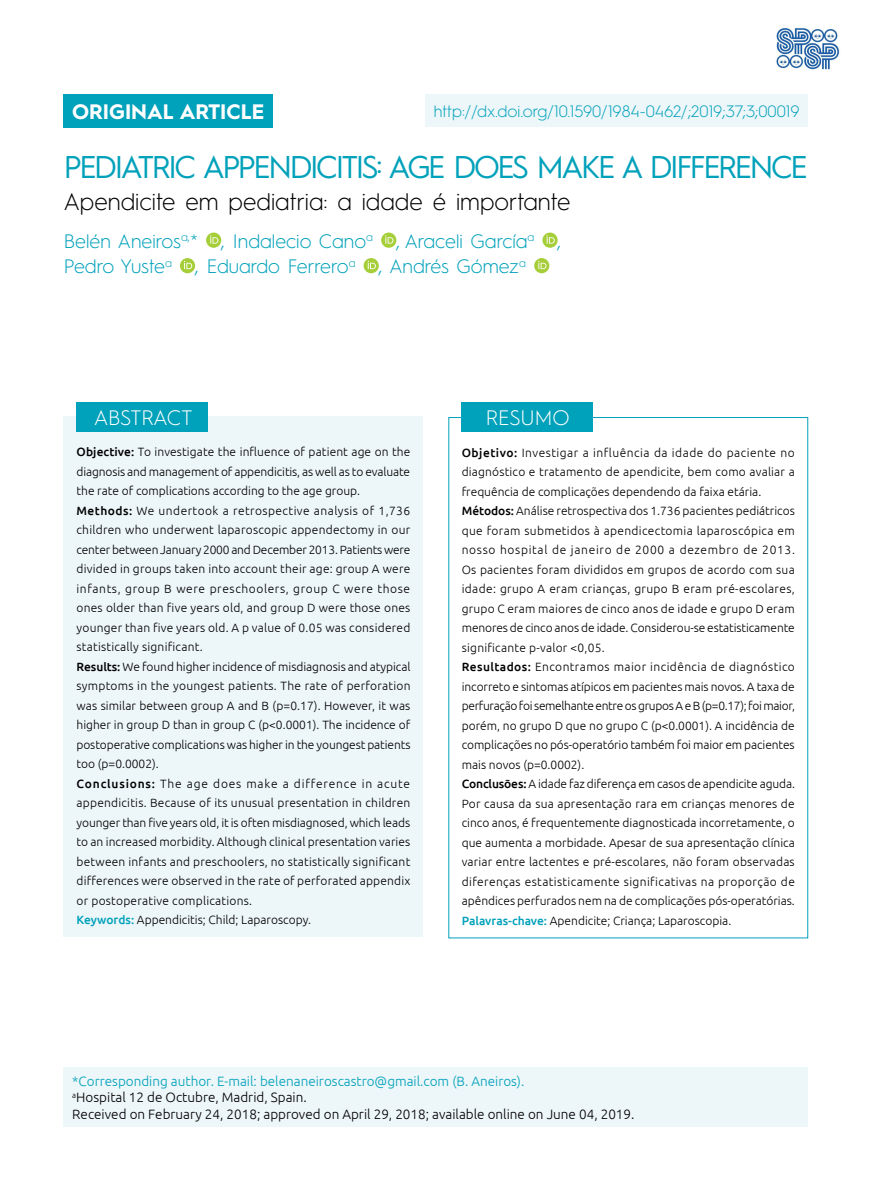
<style>
.page{position:relative;width:893px;height:1191px;background:#fff}
.page>*{position:absolute;margin:0;border:0;box-sizing:border-box;transform-origin:0 0}
.t1{font:31.5px "Hurme Geometric Sans 1";letter-spacing:-.075em;color:#00a1ba}
.t2{font:300 24px "Hurme Geometric Sans 1";color:#000}
.t3{font:700 21px "Hurme Geometric Sans 1";color:#fff}
.t4{font:300 21px "Hurme Geometric Sans 1";letter-spacing:-.005em;color:#fff}
.t5{font:300 19.5px/25.5px "Hurme Geometric Sans 1";color:#00a1ba}
.t6{font:300 16.5px "Hurme Geometric Sans 1";color:#00a1ba}
.t7{font:300 13.5px/16.2px "Ubuntu";color:#000}
.t8{font:300 12px/19.5px "Ubuntu";letter-spacing:.01em;color:#000}
.s1{font-weight:500}
.s2{font-weight:500;color:#00a1ba}
.s3{color:#00a1ba}
</style>
<div class="page">
<div style="left:64px;top:417px;width:359px;height:520px;background:#edf6f9"></div>
<div style="left:77px;top:402px;width:131px;height:30px;background:#00a1ba"></div>
<div style="left:462px;top:402px;width:131px;height:30px;background:#00a1ba"></div>
<div style="left:64px;top:1067px;width:744px;height:60px;background:#edf6f9"></div>
<svg style="left:206px;top:232px;width:15px;height:16px"></svg>
<svg style="left:210px;top:235px;width:8px;height:9px"></svg>
<svg style="left:381px;top:232px;width:15px;height:16px"></svg>
<svg style="left:385px;top:235px;width:8px;height:9px"></svg>
<svg style="left:542px;top:232px;width:16px;height:16px"></svg>
<svg style="left:546px;top:235px;width:9px;height:9px"></svg>
<svg style="left:180px;top:258px;width:15px;height:15px"></svg>
<svg style="left:184px;top:261px;width:8px;height:8px"></svg>
<svg style="left:364px;top:258px;width:15px;height:15px"></svg>
<svg style="left:368px;top:261px;width:8px;height:8px"></svg>
<svg style="left:534px;top:258px;width:15px;height:15px"></svg>
<svg style="left:538px;top:261px;width:8px;height:8px"></svg>
<div style="left:64px;top:94px;width:209px;height:33px;background:#00a1ba"></div>
<div style="left:425px;top:94px;width:383px;height:32px;background:#edf6f9"></div>
<img style="left:776px;top:27px;width:64px;height:43px">
<h3 class="t3" style="left:72px;top:97px;width:194px">ORIGINAL ARTICLE</h3>
<h3 class="t6" style="left:434px;top:100px;width:367px">http://dx.doi.org/10.1590/1984-0462/;2019;37;3;00019</h3>
<h1 class="t1" style="left:64px;top:145px;width:746px">PEDIATRIC APPENDICITIS: AGE DOES MAKE A DIFFERENCE</h1>
<h2 class="t2" style="left:64px;top:185px;width:508px">Apendicite em pediatria: a idade é importante</h2>
<h3 class="t5" style="left:64px;top:227px;width:499px">Belén Aneiros<sup>a,</sup>* , Indalecio Cano<sup>a</sup> , Araceli García<sup>a</sup> ,<br>Pedro Yuste<sup>a</sup> , Eduardo Ferrero<sup>a</sup> , Andrés Gómez<sup>a</sup></h3>
<h3 class="t4" style="left:94px;top:403px;width:100px">ABSTRACT</h3>
<h3 class="t4" style="left:486px;top:403px;width:85px">RESUMO</h3>
<p class="t8" style="left:77px;top:442px;width:335px"><span class="s1">Objective:</span> To investigate the influence of patient age on the diagnosis and management of appendicitis, as well as to evaluate the rate of complications according to the age group.<br><span class="s1">Methods:</span> We undertook a retrospective analysis of 1,736 children who underwent laparoscopic appendectomy in our center between January 2000 and December 2013. Patients were divided in groups taken into account their age: group A were infants, group B were preschoolers, group C were those ones older than five years old, and group D were those ones younger than five years old. A p value of 0.05 was considered statistically significant.<br><span class="s1">Results:</span> We found higher incidence of misdiagnosis and atypical symptoms in the youngest patients. The rate of perforation was similar between group A and B (p=0.17). However, it was higher in group D than in group C (p&lt;0.0001). The incidence of postoperative complications was higher in the youngest patients too (p=0.0002).<br><span class="s1">Conclusions:</span> The age does make a difference in acute appendicitis. Because of its unusual presentation in children younger than five years old, it is often misdiagnosed, which leads to an increased morbidity. Although clinical presentation varies between infants and preschoolers, no statistically significant differences were observed in the rate of perforated appendix or postoperative complications.<br><span class="s2">Keywords:</span> Appendicitis; Child; Laparoscopy.</p>
<p class="t8" style="left:462px;top:442px;width:335px"><span class="s1">Objetivo:</span> Investigar a influência da idade do paciente no diagnóstico e tratamento de apendicite, bem como avaliar a frequência de complicações dependendo da faixa etária.<br><span class="s1">Métodos:</span> Análise retrospectiva dos 1.736 pacientes pediátricos que foram submetidos à apendicectomia laparoscópica em nosso hospital de janeiro de 2000 a dezembro de 2013.<br>Os pacientes foram divididos em grupos de acordo com sua idade: grupo A eram crianças, grupo B eram pré-escolares, grupo C eram maiores de cinco anos de idade e grupo D eram menores de cinco anos de idade. Considerou-se estatisticamente significante p-valor &lt;0,05.<br><span class="s1">Resultados:</span> Encontramos maior incidência de diagnóstico incorreto e sintomas atípicos em pacientes mais novos. A taxa de perfuração foi semelhante entre os grupos A e B (p=0.17); foi maior, porém, no grupo D que no grupo C (p&lt;0.0001). A incidência de complicações no pós-operatório também foi maior em pacientes mais novos (p=0.0002).<br><span class="s1">Conclusões:</span> A idade faz diferença em casos de apendicite aguda.<br>Por causa da sua apresentação rara em crianças menores de cinco anos, é frequentemente diagnosticada incorretamente, o que aumenta a morbidade. Apesar de sua apresentação clínica variar entre lactentes e pré-escolares, não foram observadas diferenças estatisticamente significativas na proporção de apêndices perfurados nem na de complicações pós-operatórias.<br><span class="s2">Palavras-chave:</span> Apendicite; Criança; Laparoscopia.</p>
<p class="t7" style="left:72px;top:1073px;width:564px"><span class="s3">*Corresponding author. E-mail: belenaneiroscastro@gmail.com (B. Aneiros).<br></span><sup>a</sup>Hospital 12 de Octubre, Madrid, Spain.<br>Received on February 24, 2018; approved on April 29, 2018; available online on June 04, 2019.</p>
</div>
